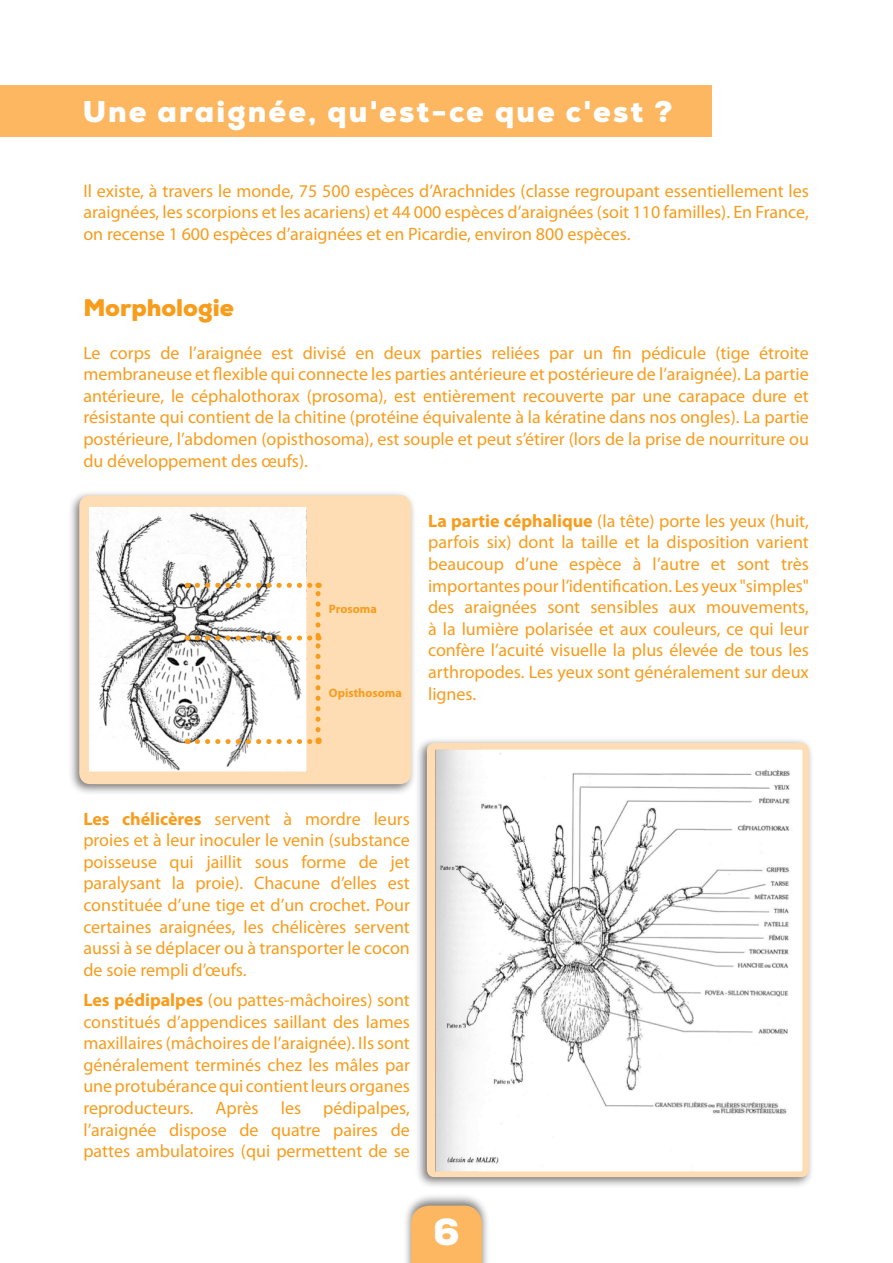
<style>
.page{position:relative;width:893px;height:1263px;background:#fff}
.page>*{position:absolute;margin:0;border:0;box-sizing:border-box;transform-origin:0 0}
.t1{font:900 37.5px "Nexa";color:#fff}
.t2{font:900 30px "Nexa";letter-spacing:.07em;color:#fff}
.t3{font:900 24px "Nexa";color:#f89c1c}
.t4{font:18px/21.6px "Myriad Pro";color:#f89c1c;text-align:justify}
.t5{font:700 12.3px "Myriad Pro";color:#f89c1c}
.s1{font-weight:700}
</style>
<div class="page">
<div style="left:0;top:85px;width:711px;height:51px;background:#fcb760"></div>
<div style="left:402px;top:1192px;width:88px;height:71px;background:#231f20;opacity:.6"></div>
<div style="left:411px;top:1205px;width:71px;height:58px;background:#fcb760"></div>
<div style="left:67px;top:489px;width:349px;height:306px;background:#231f20;opacity:.6"></div>
<div style="left:79px;top:495px;width:332px;height:289px;background:#feddb4;border-radius:11px"></div>
<img style="left:90px;top:507px;width:217px;height:265px">
<svg style="left:197px;top:737px;width:122px;height:7px"></svg>
<svg style="left:197px;top:583px;width:124px;height:147px;background:#e2dcd3"></svg>
<div style="left:415px;top:737px;width:399px;height:451px;background:#231f20;opacity:.6"></div>
<div style="left:427px;top:743px;width:382px;height:434px;background:#feddb4;border-radius:7px"></div>
<img style="left:436px;top:749px;width:366px;height:422px">
<h2 class="t2" style="left:83px;top:93px;width:591px">Une araignée, qu'est-ce que c'est ?</h2>
<p class="t4" style="left:83px;top:179px;width:727px">Il existe, à travers le monde, 75 500 espèces d’Arachnides (classe regroupant essentiellement les araignées, les scorpions et les acariens) et 44 000 espèces d’araignées (soit 110 familles). En France, on recense 1 600 espèces d’araignées et en Picardie, environ 800 espèces.</p>
<h3 class="t3" style="left:83px;top:292px;width:152px">Morphologie</h3>
<p class="t4" style="left:83px;top:341px;width:727px">Le corps de l’araignée est divisé en deux parties reliées par un fin pédicule (tige étroite membraneuse et flexible qui connecte les parties antérieure et postérieure de l’araignée). La partie antérieure, le céphalothorax (prosoma), est entièrement recouverte par une carapace dure et résistante qui contient de la chitine (protéine équivalente à la kératine dans nos ongles). La partie postérieure, l’abdomen (opisthosoma), est souple et peut s’étirer (lors de la prise de nourriture ou du développement des œufs).</p>
<p class="t5" style="left:329px;top:601px;width:49px">Prosoma</p>
<p class="t5" style="left:329px;top:685px;width:74px">Opisthosoma</p>
<p class="t4" style="left:428px;top:510px;width:382px"><span class="s1">La partie céphalique</span> (la tête) porte les yeux (huit, parfois six) dont la taille et la disposition varient beaucoup d’une espèce à l’autre et sont très importantes pour l’identification. Les yeux "simples" des araignées sont sensibles aux mouvements, à la lumière polarisée et aux couleurs, ce qui leur confère l’acuité visuelle la plus élevée de tous les arthropodes. Les yeux sont généralement sur deux lignes.</p>
<p class="t4" style="left:83px;top:807px;width:328px"><span class="s1">Les chélicères</span> servent à mordre leurs proies et à leur inoculer le venin (substance poisseuse qui jaillit sous forme de jet paralysant la proie). Chacune d’elles est constituée d’une tige et d’un crochet. Pour certaines araignées, les chélicères servent aussi à se déplacer ou à transporter le cocon de soie rempli d’œufs.</p>
<p class="t4" style="left:83px;top:989px;width:328px"><span class="s1">Les pédipalpes</span> (ou pattes-mâchoires) sont constitués d’appendices saillant des lames maxillaires (mâchoires de l’araignée). Ils sont généralement terminés chez les mâles par une protubérance qui contient leurs organes reproducteurs. Après les pédipalpes, l’araignée dispose de quatre paires de pattes ambulatoires (qui permettent de se</p>
<h1 class="t1" style="left:433px;top:1208px;width:28px">6</h1>
</div>
